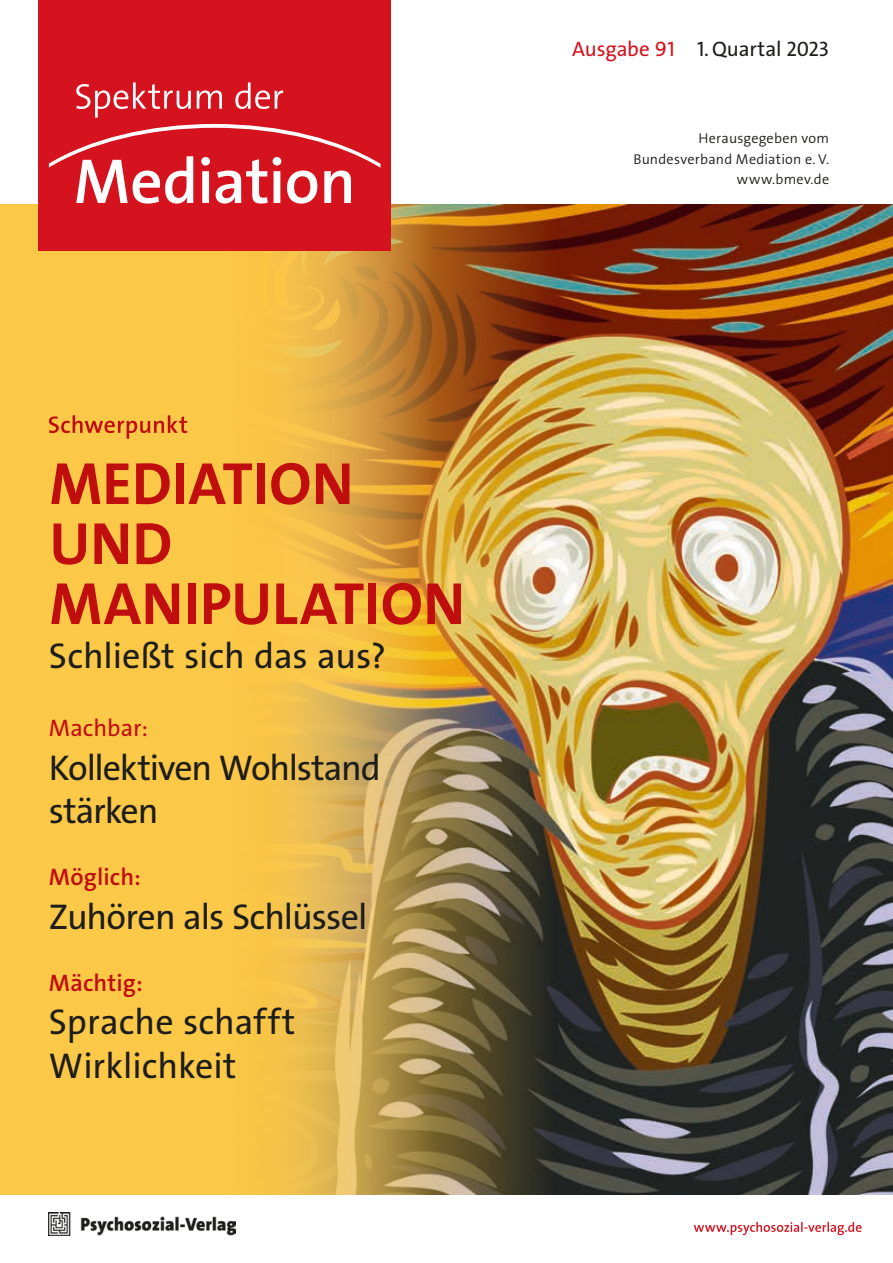
<style>
.page{position:relative;width:893px;height:1263px;background:#fff}
.page>*{position:absolute;margin:0;border:0;box-sizing:border-box;transform-origin:0 0}
.t1{font:700 60px/60px "The Sans Os F";color:#c00e0e}
.t2{font:36px/43.5px "The Sans Os F";letter-spacing:-.015em;color:#1d1d1b}
.t3{font:36px/43.5px "The Sans Os F";letter-spacing:-.035em;color:#1d1d1b}
.t4{font:600 24px "The Sans Os F";letter-spacing:.005em;color:#c00e0e}
.t5{font:24px "The Sans Os F";letter-spacing:.005em;color:#c00e0e}
.t6{font:21px "The Sans Os F";letter-spacing:-.01em;color:#1d1d1b}
.t7{font:300 14.25px/20.2px "The Sans Os F";letter-spacing:.015em;color:#1d1d1b;text-align:right}
.s1{color:#d5131e}
</style>
<div class="page">
<img style="left:727px;top:204px;width:166px;height:990px">
<img style="left:0;top:204px;width:727px;height:991px">
<img style="left:49px;top:1212px;width:186px;height:23px">
<svg style="left:49px;top:415px;width:138px;height:24px"></svg>
<div style="left:38px;top:0;width:353px;height:251px;background:#d5131e"></div>
<svg style="left:49px;top:124px;width:332px;height:80px"></svg>
<svg style="left:76px;top:82px;width:115px;height:36px"></svg>
<svg style="left:197px;top:90px;width:25px;height:19px"></svg>
<svg style="left:235px;top:82px;width:48px;height:27px"></svg>
<svg style="left:694px;top:1222px;width:167px;height:13px"></svg>
<p class="t6" style="left:572px;top:35px;width:258px"><span class="s1">Ausgabe 91</span> 1. Quartal 2023</p>
<p class="t7" style="left:633px;top:128px;width:197px">Herausgegeben vom<br>Bundesverband Mediation e. V. www.bmev.de</p>
<h1 class="t1" style="left:49px;top:454px;width:417px">MEDIATION<br>UND<br>MANIPULATION</h1>
<p class="t2" style="left:49px;top:634px;width:339px">Schließt sich das aus?</p>
<p class="t5" style="left:49px;top:713px;width:101px">Machbar:</p>
<p class="t3" style="left:49px;top:746px;width:333px">Kollektiven Wohlstand stärken</p>
<p class="t4" style="left:49px;top:862px;width:93px">Möglich:</p>
<p class="t2" style="left:49px;top:895px;width:320px">Zuhören als Schlüssel</p>
<p class="t4" style="left:49px;top:967px;width:95px">Mächtig:</p>
<p class="t2" style="left:49px;top:1000px;width:248px">Sprache schafft<br>Wirklichkeit</p>
</div>
